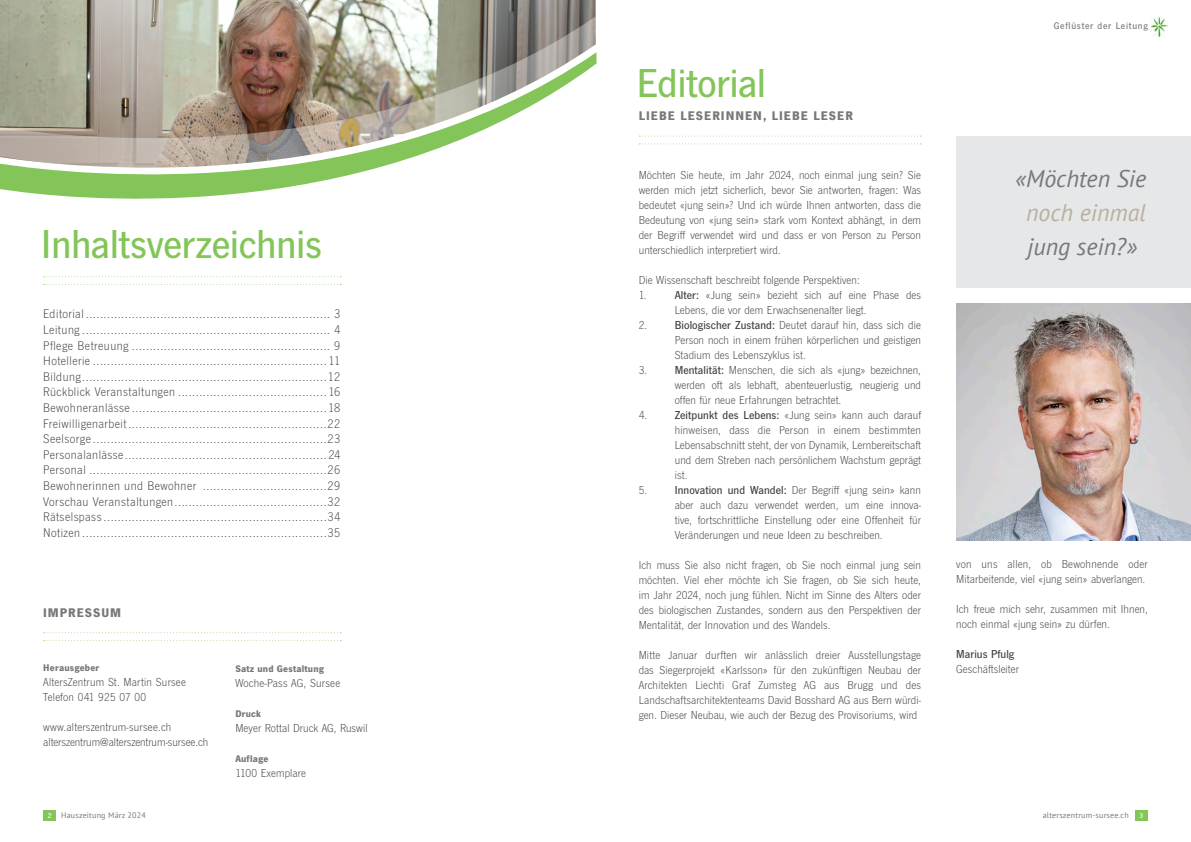
<style>
.page{position:relative;width:1191px;height:842px;background:#fff}
.page>*{position:absolute;margin:0;border:0;box-sizing:border-box;transform-origin:0 0}
.Haupttitel{font:500 42px "News Gothic FS";color:#83c559}
.t1{font:italic 24px/34px "PT Sans";color:#76787b;text-align:center}
.t2{font:300 13px "News Gothic FS";letter-spacing:.035em;color:#3e3e3f}
.Untertitel{font:700 13px "News Gothic FS";letter-spacing:.075em;color:#76787b}
.Grundtext_-_Personal{font:300 12px/15px "News Gothic FS";letter-spacing:.01em;color:#3e3e3f;text-align:justify}
.t3{font:500 12px "News Gothic FS";letter-spacing:.01em;color:#3e3e3f}
.Grundtext_-_Personal-2{font:700 10px "News Gothic FS";letter-spacing:.02em;color:#76787b}
.t4{font:500 10px "News Gothic FS";letter-spacing:.075em;color:#76787b}
.t5{font:8px "PT Sans";letter-spacing:.025em;color:#76787b}
.t6{font:500 7.5px "News Gothic FS";color:#fff}
.s1{font-weight:500}
.s2{color:#bbb09c}
.s3{font-family:"News Gothic FS";font-weight:500;font-size:7.5px;color:#fff}
</style>
<div class="page">
<img style="left:0;top:0;width:595px;height:16px">
<img style="left:956px;top:304px;width:235px;height:236px">
<svg style="left:0;top:52px;width:596px;height:147px"></svg>
<img style="left:0;top:16px;width:595px;height:154px">
<svg style="left:639px;top:136px;width:282px;height:1px"></svg>
<svg style="left:639px;top:143px;width:282px;height:1px"></svg>
<svg style="left:44px;top:276px;width:297px;height:1px"></svg>
<svg style="left:44px;top:284px;width:297px;height:1px"></svg>
<div style="left:1135px;top:810px;width:12px;height:11px;background:#83c559"></div>
<div style="left:43px;top:810px;width:13px;height:11px;background:#83c559"></div>
<div style="left:956px;top:137px;width:235px;height:151px;background:#e6e7e9"></div>
<img style="left:1151px;top:18px;width:16px;height:18px">
<svg style="left:44px;top:632px;width:297px;height:1px"></svg>
<svg style="left:44px;top:640px;width:297px;height:1px"></svg>
<p class="Haupttitel" style="left:41px;top:221px;width:282px">Inhaltsverzeichnis</p>
<p class="t2" style="left:43px;top:307px;width:299px">Editorial ..................................................................... 3</p>
<p class="t2" style="left:43px;top:323px;width:298px">Leitung ...................................................................... 4</p>
<p class="t2" style="left:43px;top:338px;width:298px">Pflege Betreuung ........................................................ 9</p>
<p class="t2" style="left:43px;top:354px;width:298px">Hotellerie ..................................................................11</p>
<p class="t2" style="left:43px;top:369px;width:298px">Bildung.....................................................................12</p>
<p class="t2" style="left:43px;top:385px;width:298px">Rückblick Veranstaltungen ..........................................16</p>
<p class="t2" style="left:43px;top:401px;width:298px">Bewohneranlässe .......................................................18</p>
<p class="t2" style="left:43px;top:416px;width:298px">Freiwilligenarbeit........................................................22</p>
<p class="t2" style="left:43px;top:432px;width:298px">Seelsorge..................................................................23</p>
<p class="t2" style="left:43px;top:447px;width:298px">Personalanlässe.........................................................24</p>
<p class="t2" style="left:43px;top:463px;width:298px">Personal ...................................................................26</p>
<p class="t2" style="left:43px;top:479px;width:298px">Bewohnerinnen und Bewohner ...................................29</p>
<p class="t2" style="left:43px;top:494px;width:298px">Vorschau Veranstaltungen...........................................32</p>
<p class="t2" style="left:43px;top:510px;width:298px">Rätselspass...............................................................34</p>
<p class="t2" style="left:43px;top:525px;width:298px">Notizen .....................................................................35</p>
<p class="Untertitel" style="left:43px;top:605px;width:79px">IMPRESSUM</p>
<p class="Grundtext_-_Personal-2" style="left:43px;top:662px;width:58px">Herausgeber</p>
<p class="Grundtext_-_Personal" style="left:43px;top:674px;width:144px">AltersZentrum St. Martin Sursee</p>
<p class="Grundtext_-_Personal" style="left:43px;top:689px;width:104px">Telefon 041 925 07 00</p>
<p class="Grundtext_-_Personal" style="left:43px;top:719px;width:130px">www.alterszentrum-sursee.ch</p>
<p class="Grundtext_-_Personal" style="left:43px;top:734px;width:166px">alterszentrum@alterszentrum-sursee.ch</p>
<p class="Grundtext_-_Personal-2" style="left:235px;top:663px;width:90px">Satz und Gestaltung</p>
<p class="Grundtext_-_Personal" style="left:235px;top:675px;width:106px">Woche-Pass AG, Sursee</p>
<p class="Grundtext_-_Personal-2" style="left:235px;top:708px;width:27px">Druck</p>
<p class="Grundtext_-_Personal" style="left:235px;top:720px;width:134px">Meyer Rottal Druck AG, Ruswil</p>
<p class="Grundtext_-_Personal-2" style="left:235px;top:753px;width:35px">Auflage</p>
<p class="Grundtext_-_Personal" style="left:235px;top:765px;width:72px">1100 Exemplare</p>
<p class="Haupttitel" style="left:636px;top:60px;width:131px">Editorial</p>
<p class="Untertitel" style="left:638px;top:108px;width:216px">LIEBE LESERINNEN, LIEBE LESER</p>
<p class="Grundtext_-_Personal" style="left:638px;top:167px;width:284px">Möchten Sie heute, im Jahr 2024, noch einmal jung sein? Sie werden mich jetzt sicherlich, bevor Sie antworten, fragen: Was bedeutet «jung sein»? Und ich würde Ihnen antworten, dass die Bedeutung von «jung sein» stark vom Kontext abhängt, in dem der Begriff verwendet wird und dass er von Person zu Person unterschiedlich interpretiert wird.</p>
<p class="Grundtext_-_Personal" style="left:638px;top:272px;width:223px">Die Wissenschaft beschreibt folgende Perspektiven:</p>
<p class="Grundtext_-_Personal" style="left:674px;top:287px;width:248px;text-indent:-36px">1. <span class="s1">Alter:</span> «Jung sein» bezieht sich auf eine Phase des<br>Lebens, die vor dem Erwachsenenalter liegt.</p>
<p class="Grundtext_-_Personal" style="left:674px;top:317px;width:248px;text-indent:-36px">2. <span class="s1">Biologischer Zustand:</span> Deutet darauf hin, dass sich die Person noch in einem frühen körperlichen und geistigen Stadium des Lebenszyklus ist.</p>
<p class="Grundtext_-_Personal" style="left:674px;top:362px;width:248px;text-indent:-36px">3. <span class="s1">Mentalität:</span> Menschen, die sich als «jung» bezeichnen, werden oft als lebhaft, abenteuerlustig, neugierig und offen für neue Erfahrungen betrachtet.</p>
<p class="Grundtext_-_Personal" style="left:674px;top:407px;width:248px;text-indent:-36px">4. <span class="s1">Zeitpunkt des Lebens:</span> «Jung sein» kann auch darauf hinweisen, dass die Person in einem bestimmten Lebensabschnitt steht, der von Dynamik, Lernbereitschaft und dem Streben nach persönlichem Wachstum geprägt ist.</p>
<p class="Grundtext_-_Personal" style="left:674px;top:482px;width:248px;text-indent:-36px">5. <span class="s1">Innovation und Wandel:</span> Der Begriff «jung sein» kann aber auch dazu verwendet werden, um eine innova&shy;tive, fortschrittliche Einstellung oder eine Offenheit für Veränderungen und neue Ideen zu beschreiben.</p>
<p class="Grundtext_-_Personal" style="left:638px;top:557px;width:284px">Ich muss Sie also nicht fragen, ob Sie noch einmal jung sein möchten. Viel eher möchte ich Sie fragen, ob Sie sich heute, im Jahr 2024, noch jung fühlen. Nicht im Sinne des Alters oder des biologischen Zustandes, sondern aus den Perspektiven der Mentalität, der Innovation und des Wandels.</p>
<p class="Grundtext_-_Personal" style="left:638px;top:647px;width:284px">Mitte Januar durften wir anlässlich dreier Ausstellungstage das Siegerprojekt «Karlsson» für den zukünftigen Neubau der Architekten Liechti Graf Zumsteg AG aus Brugg und des Landschaftsarchitektenteams David Bosshard AG aus Bern würdi&shy;gen. Dieser Neubau, wie auch der Bezug des Provisoriums, wird</p>
<p class="t4" style="left:1053px;top:20px;width:95px">Geflüster der Leitung</p>
<p class="t1" style="left:1015px;top:161px;width:132px">«Möchten Sie <span class="s2">noch einmal </span>jung sein?»</p>
<p class="Grundtext_-_Personal" style="left:956px;top:557px;width:193px">von uns allen, ob Bewohnende oder<br>Mitarbeitende, viel «jung sein» abverlangen.</p>
<p class="Grundtext_-_Personal" style="left:956px;top:602px;width:193px">Ich freue mich sehr, zusammen mit Ihnen, noch einmal «jung sein» zu dürfen.</p>
<p class="t3" style="left:956px;top:648px;width:60px">Marius Pfulg</p>
<p class="Grundtext_-_Personal" style="left:956px;top:662px;width:64px">Geschäftsleiter</p>
<p class="t5" style="left:48px;top:810px;width:99px"><span class="s3">2</span> Hauszeitung März 2024</p>
<p class="t5" style="left:1042px;top:810px;width:87px">alterszentrum-sursee.ch</p>
<p class="t6" style="left:1139px;top:812px;width:5px">3</p>
</div>
